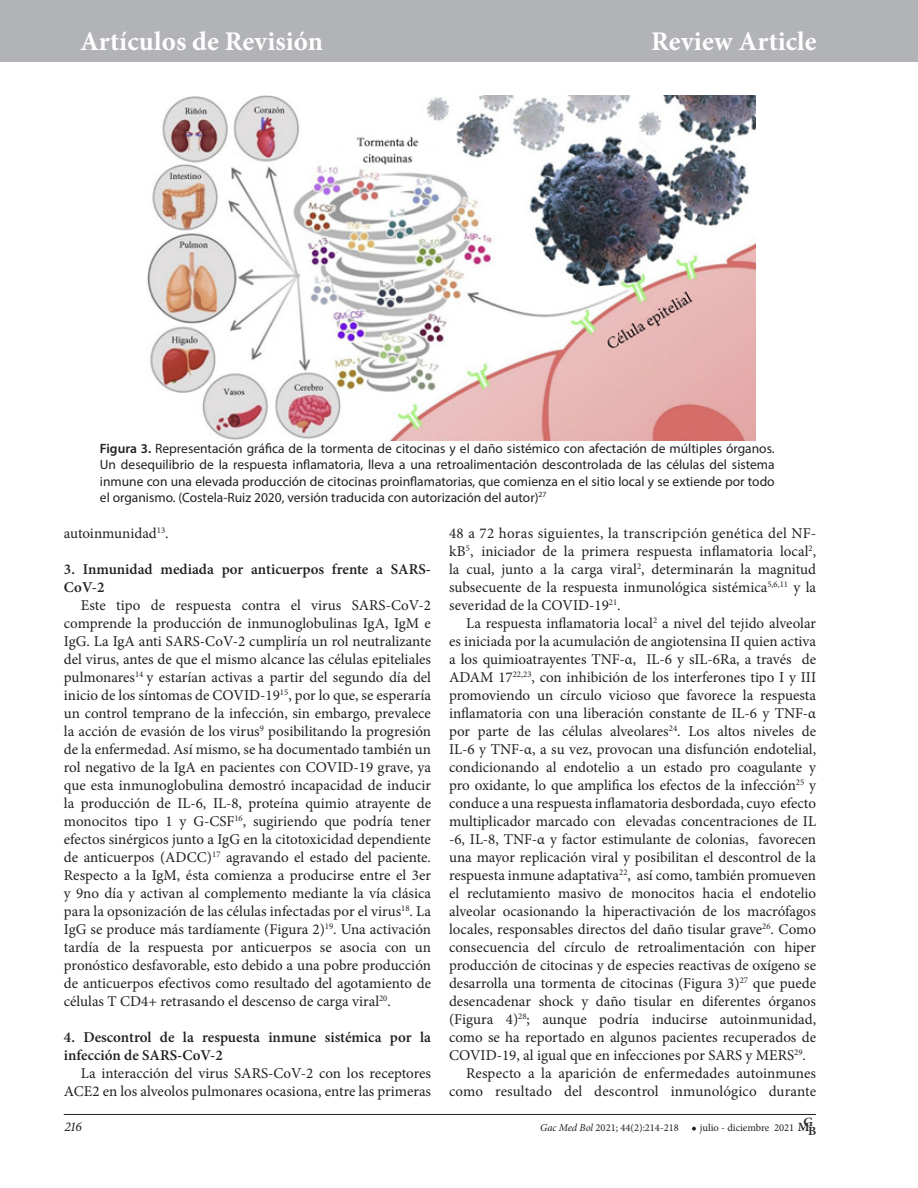
<style>
.page{position:relative;width:918px;height:1188px;background:#fff}
.page>*{position:absolute;margin:0;border:0;box-sizing:border-box;transform-origin:0 0}
.t1{font:700 27px "Minion Pro";letter-spacing:.005em;color:#fff}
.t2{font:15px/18px "Minion Pro";color:#231f20;text-align:justify}
.t3{font:600 15px/18px "Minion Pro";color:#231f20}
.t4{font:13.5px/16.2px "Myriad Pro";color:#231f20;text-align:justify}
.t5{font:italic 13.5px "Minion Pro";color:#231f20}
.t6{font:600 12.6px "Minion Pro";color:#231f20;scale:1.05 1}
.t7{font:10.5px "Minion Pro";color:#231f20}
.s1{font-weight:600}
.s2{font-style:italic}
</style>
<div class="page">
<div style="left:0;top:0;width:918px;height:61px;background:#b2b3b7"></div>
<hr style="left:64px;top:1114px;width:752px;height:1px;background:#231f20">
<svg style="left:692px;top:1127px;width:4px;height:4px"></svg>
<img style="left:147px;top:96px;width:608px;height:344px">
<h1 class="t1" style="left:80px;top:23px;width:244px">Artículos de Revisión</h1>
<h1 class="t1" style="left:651px;top:23px;width:167px">Review Article</h1>
<p class="t4" style="left:100px;top:440px;width:676px"><span class="s1">Figura 3.</span> Representación gráfica de la tormenta de citocinas y el daño sistémico con afectación de múltiples órganos.<br>Un desequilibrio de la respuesta inflamatoria, lleva a una retroalimentación descontrolada de las células del sistema inmune con una elevada producción de citocinas proinflamatorias, que comienza en el sitio local y se extiende por todo el organismo. (Costela-Ruiz 2020, versión traducida con autorización del autor)<sup>27</sup></p>
<p class="t2" style="left:64px;top:524px;width:106px">autoinmunidad<sup>13</sup>.</p>
<p class="t3" style="left:64px;top:560px;width:369px">3. Inmunidad mediada por anticuerpos frente a SARS-<br>CoV-2</p>
<p class="t2" style="left:64px;top:596px;width:369px;text-indent:17px">Este tipo de respuesta contra el virus SARS-CoV-2 comprende la producción de inmunoglobulinas IgA, IgM e IgG. La IgA anti SARS-CoV-2 cumpliría un rol neutralizante del virus, antes de que el mismo alcance las células epiteliales pulmonares<sup>14</sup> y estarían activas a partir del segundo día del inicio de los síntomas de COVID-19<sup>15</sup>, por lo que, se esperaría un control temprano de la infección, sin embargo, prevalece la acción de evasión de los virus<sup>9</sup> posibilitando la progresión de la enfermedad. Así mismo, se ha documentado también un rol negativo de la IgA en pacientes con COVID-19 grave, ya que esta inmunoglobulina demostró incapacidad de inducir la producción de IL-6, IL-8, proteína quimio atrayente de monocitos tipo 1 y G-CSF<sup>16</sup>, sugiriendo que podría tener efectos sinérgicos junto a IgG en la citotoxicidad dependiente de anticuerpos (ADCC)<sup>17</sup> agravando el estado del paciente.<br>Respecto a la IgM, ésta comienza a producirse entre el 3er y 9no día y activan al complemento mediante la vía clásica para la opsonización de las células infectadas por el virus<sup>18</sup>. La IgG se produce más tardíamente (Figura 2)<sup>19</sup>. Una activación tardía de la respuesta por anticuerpos se asocia con un pronóstico desfavorable, esto debido a una pobre producción de anticuerpos efectivos como resultado del agotamiento de células T CD4+ retrasando el descenso de carga viral<sup>20</sup>.</p>
<p class="t3" style="left:64px;top:1028px;width:369px">4. Descontrol de la respuesta inmune sistémica por la infección de SARS-CoV-2</p>
<p class="t2" style="left:64px;top:1064px;width:369px;text-align:right">La interacción del virus SARS-CoV-2 con los receptores<br>ACE2 en los alveolos pulmonares ocasiona, entre las primeras</p>
<p class="t2" style="left:449px;top:524px;width:369px">48 a 72 horas siguientes, la transcripción genética del NF&shy;kB<sup>5</sup>, iniciador de la primera respuesta inflamatoria local<sup>2</sup>, la cual, junto a la carga viral<sup>2</sup>, determinarán la magnitud subsecuente de la respuesta inmunológica sistémica<sup>5,6,11</sup> y la severidad de la COVID-19<sup>21</sup>.</p>
<p class="t2" style="left:449px;top:614px;width:369px;text-indent:17px">La respuesta inflamatoria local<sup>2</sup> a nivel del tejido alveolar es iniciada por la acumulación de angiotensina II quien activa a los quimioatrayentes TNF-α, IL-6 y sIL-6Ra, a través de ADAM 17<sup>22,23</sup>, con inhibición de los interferones tipo I y III promoviendo un círculo vicioso que favorece la respuesta inflamatoria con una liberación constante de IL-6 y TNF-α por parte de las células alveolares<sup>24</sup>. Los altos niveles de IL-6 y TNF-α, a su vez, provocan una disfunción endotelial, condicionando al endotelio a un estado pro coagulante y pro oxidante, lo que amplifica los efectos de la infección<sup>25</sup> y conduce a una respuesta inflamatoria desbordada, cuyo efecto multiplicador marcado con elevadas concentraciones de IL -6, IL-8, TNF-α y factor estimulante de colonias, favorecen una mayor replicación viral y posibilitan el descontrol de la respuesta inmune adaptativa<sup>22</sup>, así como, también promueven el reclutamiento masivo de monocitos hacia el endotelio alveolar ocasionando la hiperactivación de los macrófagos locales, responsables directos del daño tisular grave<sup>26</sup>. Como consecuencia del círculo de retroalimentación con hiper producción de citocinas y de especies reactivas de oxígeno se desarrolla una tormenta de citocinas (Figura 3)<sup>27</sup> que puede desencadenar shock y daño tisular en diferentes órganos (Figura 4)<sup>28</sup>; aunque podría inducirse autoinmunidad, como se ha reportado en algunos pacientes recuperados de COVID-19, al igual que en infecciones por SARS y MERS<sup>29</sup>.</p>
<p class="t2" style="left:449px;top:1064px;width:369px;text-align:right">Respecto a la aparición de enfermedades autoinmunes como resultado del descontrol inmunológico durante</p>
<p class="t5" style="left:64px;top:1117px;width:19px">216</p>
<p class="t6" style="left:798px;top:1116px;width:16px">MG</p>
<p class="t7" style="left:540px;top:1121px;width:140px"><span class="s2">Gac Med Bol</span> 2021; 44(2):214-218</p>
<p class="t7" style="left:700px;top:1121px;width:96px">julio - diciembre 2021</p>
<p class="t6" style="left:808px;top:1123px;width:9px">B</p>
</div>
